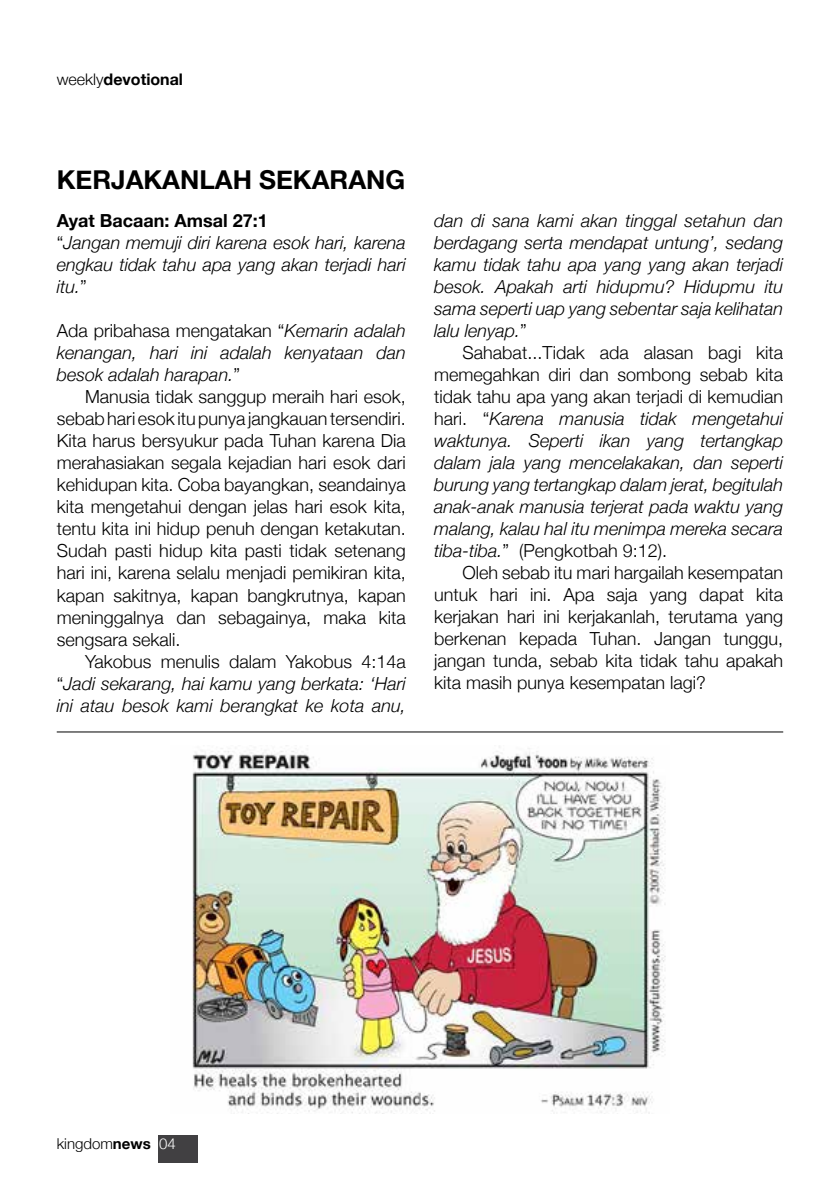
<style>
.page{position:relative;width:840px;height:1191px;background:#fff}
.page>*{position:absolute;margin:0;border:0;box-sizing:border-box;transform-origin:0 0}
.t1{font:700 26px "Helvetica Neue";color:#000}
.t2{font:italic 300 18px/22px "Helvetica Neue";color:#000;text-align:justify}
.t3{font:300 18px/22px "Helvetica Neue";color:#000;text-align:justify}
.t4{font:700 16px "Helvetica Neue";color:#000}
.t5{font:300 15px "Helvetica Neue";color:#000}
.s1{font-weight:300}
.s2{font-weight:700;font-style:normal}
.s3{font-style:normal}
.s4{font-weight:700}
.s5{color:#fff}
</style>
<div class="page">
<div style="left:158px;top:1135px;width:39px;height:27px;background:#414042"></div>
<hr style="left:57px;top:731px;width:725px;height:1px;background:#000">
<img style="left:192px;top:746px;width:474px;height:367px">
<p class="t4" style="left:57px;top:67px;width:128px"><span class="s1">weekly</span>devotional</p>
<h1 class="t1" style="left:57px;top:160px;width:73px">kerjakanla</h1>
<h1 class="t1" style="left:232px;top:160px;width:136px">h sekarang</h1>
<p class="t2" style="left:57px;top:209px;width:350px;text-align:left"><span class="s2">Ayat Bacaan: Amsal 27:1<br></span><span class="s3">“</span>Jangan memuji diri karena esok hari, karena engkau tidak tahu apa yang akan terjadi hari itu.<span class="s3">”</span></p>
<p class="t2" style="left:57px;top:319px;width:350px"><span class="s3">Ada pribahasa mengatakan “</span>Kemarin adalah kenangan, hari ini adalah kenyataan dan besok adalah harapan.<span class="s3">”</span></p>
<p class="t3" style="left:57px;top:385px;width:350px;text-indent:28px">Manusia tidak sanggup meraih hari esok, sebab hari esok itu punya jangkauan tersendiri.<br>Kita harus bersyukur pada Tuhan karena Dia merahasiakan segala kejadian hari esok dari kehidupan kita. Coba bayangkan, seandainya kita mengetahui dengan jelas hari esok kita, tentu kita ini hidup penuh dengan ketakutan.<br>Sudah pasti hidup kita pasti tidak setenang hari ini, karena selalu menjadi pemikiran kita, kapan sakitnya, kapan bangkrutnya, kapan meninggalnya dan sebagainya, maka kita sengsara sekali.</p>
<p class="t2" style="left:57px;top:649px;width:350px;text-indent:28px"><span class="s3">Yakobus menulis dalam Yakobus 4:14a “</span>Jadi sekarang, hai kamu yang berkata: ‘Hari ini atau besok kami berangkat ke kota anu,</p>
<p class="t2" style="left:434px;top:208px;width:350px">dan di sana kami akan tinggal setahun dan berdagang serta mendapat untung’, sedang kamu tidak tahu apa yang yang akan terjadi besok. Apakah arti hidupmu? Hidupmu itu sama seperti uap yang sebentar saja kelihatan lalu lenyap.<span class="s3">”</span></p>
<p class="t2" style="left:434px;top:340px;width:350px;text-indent:28px"><span class="s3">Sahabat...Tidak ada alasan bagi kita memegahkan diri dan sombong sebab kita tidak tahu apa yang akan terjadi di kemudian hari. “</span>Karena manusia tidak mengetahui waktunya. Seperti ikan yang tertangkap dalam jala yang mencelakakan, dan seperti burung yang tertangkap dalam jerat, begitulah anak-anak manusia terjerat pada waktu yang malang, kalau hal itu menimpa mereka secara tiba-tiba.<span class="s3">” (Pengkotbah 9:12).</span></p>
<p class="t3" style="left:434px;top:560px;width:350px;text-indent:28px">Oleh sebab itu mari hargailah kesempatan untuk hari ini. Apa saja yang dapat kita kerjakan hari ini kerjakanlah, terutama yang berkenan kepada Tuhan. Jangan tunggu, jangan tunda, sebab kita tidak tahu apakah kita masih punya kesempatan lagi?</p>
<p class="t5" style="left:57px;top:1131px;width:120px">kingdom<span class="s4">news</span> <span class="s5">04</span></p>
</div>
